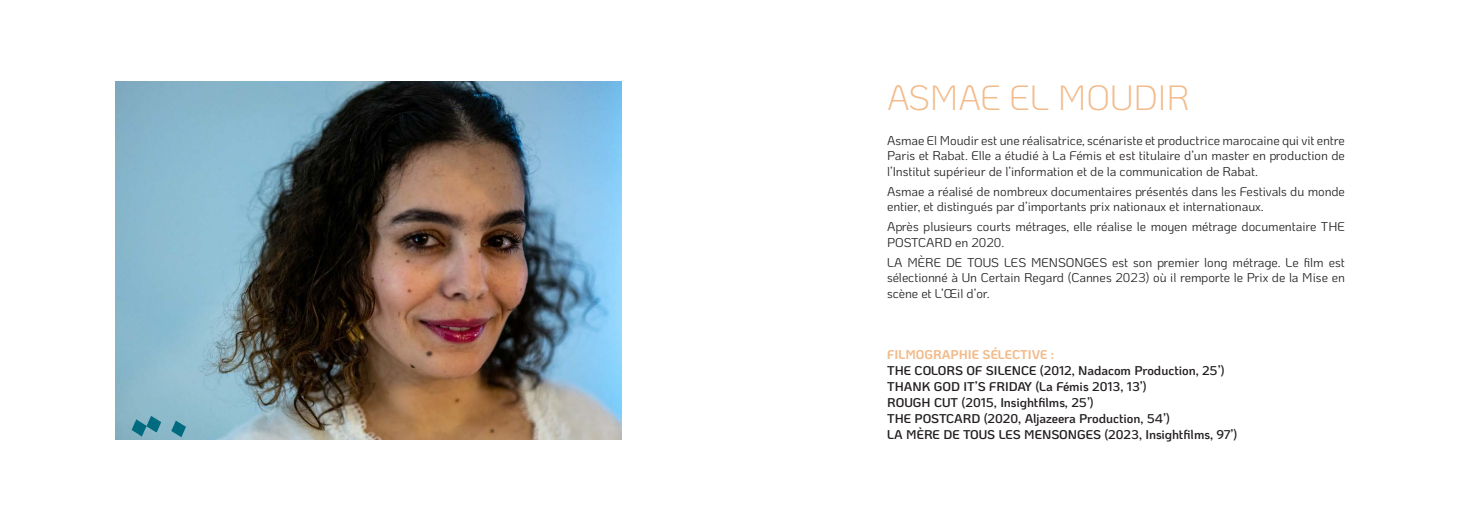
<style>
.page{position:relative;width:1474px;height:521px;background:#fff}
.page>*{position:absolute;margin:0;border:0;box-sizing:border-box;transform-origin:0 0}
.titre{font:300 35px "Ko Ho";color:#f2bb8b}
.textes1{font:12.69px/15.4px "Ko Ho";letter-spacing:-.005em;color:#231f20;text-align:justify}
.textes1-2{font:600 12.69px "Ko Ho";color:#231f20}
.textes1-3{font:700 12.69px "Ko Ho";color:#f2bb8b}
</style>
<div class="page">
<img style="left:116px;top:82px;width:505px;height:357px">
<img style="left:116px;top:413px;width:78px;height:26px">
<p class="titre" style="left:887px;top:71px;width:304px">ASMAE EL MOUDIR</p>
<p class="textes1" style="left:887px;top:133px;width:459px">Asmae El Moudir est une réalisatrice, scénariste et productrice marocaine qui vit entre Paris et Rabat. Elle a étudié à La Fémis et est titulaire d’un master en production de l’Institut supérieur de l’information et de la communication de Rabat.</p>
<p class="textes1" style="left:887px;top:184px;width:459px">Asmae a réalisé de nombreux documentaires présentés dans les Festivals du monde entier, et distingués par d’importants prix nationaux et internationaux.</p>
<p class="textes1" style="left:887px;top:219px;width:459px">Après plusieurs courts métrages, elle réalise le moyen métrage documentaire THE<br>POSTCARD en 2020.</p>
<p class="textes1" style="left:887px;top:255px;width:459px">LA MÈRE DE TOUS LES MENSONGES est son premier long métrage. Le film est sélectionné à Un Certain Regard (Cannes 2023) où il remporte le Prix de la Mise en scène et L’Œil d’or.</p>
<p class="textes1-3" style="left:887px;top:344px;width:169px">FILMOGRAPHIE SÉLECTIVE :</p>
<p class="textes1-2" style="left:887px;top:360px;width:339px">THE COLORS OF SILENCE (2012, Nadacom Production, 25’)</p>
<p class="textes1-2" style="left:887px;top:376px;width:261px">THANK GOD IT’S FRIDAY (La Fémis 2013, 13’)</p>
<p class="textes1-2" style="left:887px;top:392px;width:208px">ROUGH CUT (2015, Insightfilms, 25’)</p>
<p class="textes1-2" style="left:887px;top:408px;width:284px">THE POSTCARD (2020, Aljazeera Production, 54’)</p>
<p class="textes1-2" style="left:887px;top:424px;width:352px">LA MÈRE DE TOUS LES MENSONGES (2023, Insightfilms, 97’)</p>
</div>
